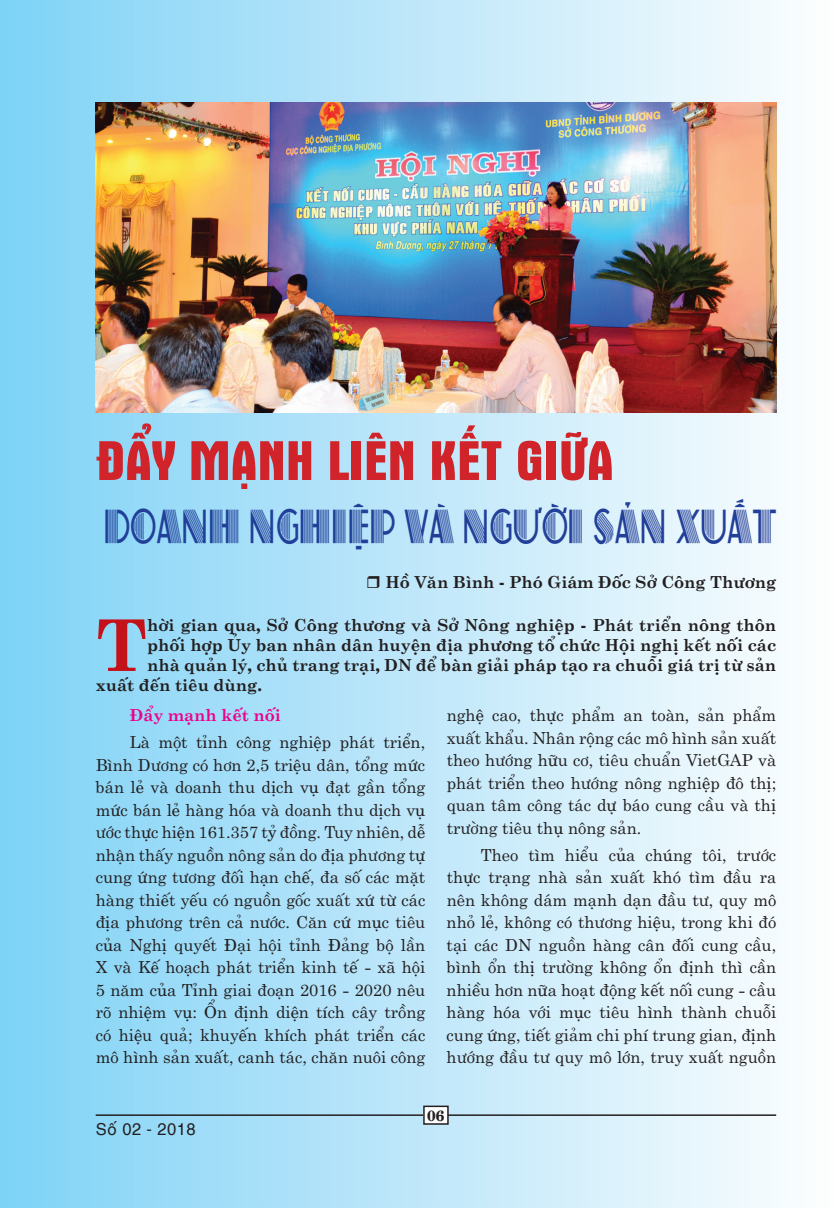
<style>
.page{position:relative;width:840px;height:1208px;background:#fff}
.page>*{position:absolute;margin:0;border:0;box-sizing:border-box;transform-origin:0 0}
.t1{font:700 71.4px "UTM Centur";color:#c4121a}
.t2{font:56.7px "UTM Aurora";color:#d1232a;scale:1.07 1}
.t3{font:37.8px "UTM Atlas";color:#223f99;scale:.75 1}
.t4{font:16.5px/22.5px "UTM Centur";color:#231f20;text-align:justify}
.t5{font:700 16.5px "UTM Centur";color:#231f20}
.t6{font:700 16.5px "UTM Centur";color:#ed028c}
.t7{font:16.5px "VNI Helve";color:#231f20}
.t8{font:15px "VNI Centur Bold";color:#231f20}
</style>
<div class="page">
<img style="left:0;top:0;width:779px;height:1208px">
<hr style="left:96px;top:1114px;width:680px;height:2px;background:#231f20">
<div style="left:424px;top:1106px;width:24px;height:18px;background:#fff"></div>
<div style="left:423px;top:1105px;width:26px;height:19px;border:2px solid #231f20"></div>
<img style="left:96px;top:102px;width:680px;height:310px">
<svg style="left:367px;top:576px;width:12px;height:12px"></svg>
<h2 class="t2" style="left:96px;top:422px;width:485px">ĐẨY MẠNH LIÊN KẾT GIỮA</h2>
<h3 class="t3" style="left:104px;top:497px;width:897px">DOANH NGHIỆP VÀ NGƯỜI SẢN XUẤT</h3>
<p class="t5" style="left:385px;top:568px;width:392px">Hồ Văn Bình - Phó Giám Đốc Sở Công Thương</p>
<h1 class="t1" style="left:96px;top:582px;width:53px">T</h1>
<p class="t5" style="left:147px;top:611px;width:630px">hời gian qua, Sở Công thương và Sở Nông nghiệp - Phát triển nông thôn</p>
<p class="t5" style="left:147px;top:630px;width:630px">phối hợp Ủy ban nhân dân huyện địa phương tổ chức Hội nghị kết nối các</p>
<p class="t5" style="left:147px;top:650px;width:630px">nhà quản lý, chủ trang trại, DN để bàn giải pháp tạo ra chuỗi giá trị từ sản</p>
<p class="t5" style="left:96px;top:670px;width:168px">xuất đến tiêu dùng.</p>
<p class="t6" style="left:130px;top:701px;width:153px">Đẩy mạnh kết nối</p>
<p class="t4" style="left:96px;top:729px;width:331px;text-indent:34px">Là một tỉnh công nghiệp phát triển, Bình Dương có hơn 2,5 triệu dân, tổng mức bán lẻ và doanh thu dịch vụ đạt gần tổng mức bán lẻ hàng hóa và doanh thu dịch vụ ước thực hiện 161.357 tỷ đồng. Tuy nhiên, dễ nhận thấy nguồn nông sản do địa phương tự cung ứng tương đối hạn chế, đa số các mặt hàng thiết yếu có nguồn gốc xuất xứ từ các địa phương trên cả nước. Căn cứ mục tiêu của Nghị quyết Đại hội tỉnh Đảng bộ lần X và Kế hoạch phát triển kinh tế - xã hội 5 năm của Tỉnh giai đoạn 2016 - 2020 nêu rõ nhiệm vụ: Ổn định diện tích cây trồng có hiệu quả; khuyến khích phát triển các mô hình sản xuất, canh tác, chăn nuôi công</p>
<p class="t4" style="left:447px;top:702px;width:331px">nghệ cao, thực phẩm an toàn, sản phẩm xuất khẩu. Nhân rộng các mô hình sản xuất theo hướng hữu cơ, tiêu chuẩn VietGAP và phát triển theo hướng nông nghiệp đô thị; quan tâm công tác dự báo cung cầu và thị trường tiêu thụ nông sản.</p>
<p class="t4" style="left:446px;top:841px;width:331px;text-indent:34px">Theo tìm hiểu của chúng tôi, trước thực trạng nhà sản xuất khó tìm đầu ra nên không dám mạnh dạn đầu tư, quy mô nhỏ lẻ, không có thương hiệu, trong khi đó tại các DN nguồn hàng cân đối cung cầu, bình ổn thị trường không ổn định thì cần nhiều hơn nữa hoạt động kết nối cung - cầu hàng hóa với mục tiêu hình thành chuỗi cung ứng, tiết giảm chi phí trung gian, định hướng đầu tư quy mô lớn, truy xuất nguồn</p>
<p class="t7" style="left:96px;top:1116px;width:102px">Soá 02 - 2018</p>
<p class="t8" style="left:427px;top:1102px;width:19px">06</p>
</div>
